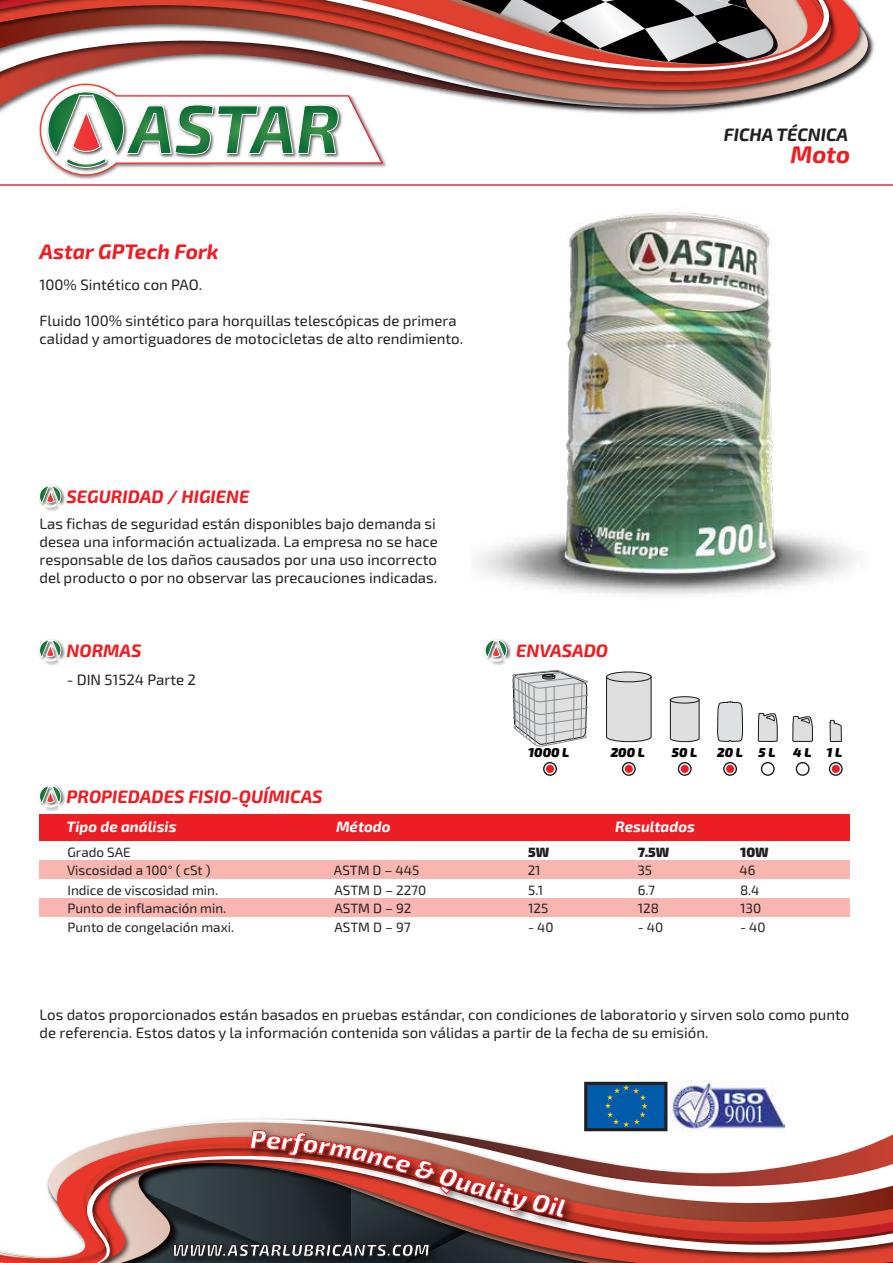
<style>
.page{position:relative;width:893px;height:1263px;background:#fff}
.page>*{position:absolute;margin:0;border:0;box-sizing:border-box;transform-origin:0 0}
.t1{font:italic 700 24px "Exo 2";color:#ed1d24}
.t2{font:italic 700 21px "Exo 2";color:#ed1d24}
.t3{font:italic 700 18px "Exo 2";color:#ed1d24}
.t4{font:italic 700 18px "Exo 2";color:#231f20}
.t5{font:15px/18px "Exo 2";color:#231f20}
.t6{font:italic 700 15px "Exo 2";color:#fff}
.t7{font:13.5px/19.2px "Exo 2";color:#231f20}
.t8{font:900 13.5px "Exo 2";color:#231f20}
.t9{font:italic 900 12.9px "Exo 2";color:#000}
</style>
<div class="page">
<svg style="left:0;top:0;width:875px;height:72px"></svg>
<svg style="left:0;top:1155px;width:893px;height:108px"></svg>
<hr style="left:0;top:184px;width:893px;height:2px;background:#ed2a3c">
<svg style="left:39px;top:0;width:814px;height:176px"></svg>
<div style="left:40px;top:814px;width:810px;height:28px;background:#ed1d24"></div>
<div style="left:40px;top:860px;width:810px;height:19px;background:#f9b5b0"></div>
<div style="left:40px;top:899px;width:810px;height:18px;background:#f9b5b0"></div>
<img style="left:44px;top:485px;width:21px;height:26px">
<svg style="left:39px;top:486px;width:22px;height:21px"></svg>
<img style="left:44px;top:639px;width:21px;height:26px">
<svg style="left:39px;top:640px;width:22px;height:21px"></svg>
<img style="left:44px;top:789px;width:21px;height:22px">
<svg style="left:39px;top:785px;width:22px;height:22px"></svg>
<img style="left:490px;top:639px;width:21px;height:26px">
<svg style="left:485px;top:640px;width:22px;height:21px"></svg>
<svg style="left:717px;top:702px;width:26px;height:39px"></svg>
<svg style="left:758px;top:713px;width:19px;height:29px"></svg>
<svg style="left:793px;top:716px;width:20px;height:26px"></svg>
<svg style="left:830px;top:720px;width:11px;height:22px"></svg>
<svg style="left:670px;top:701px;width:29px;height:41px"></svg>
<div style="left:670px;top:697px;width:29px;height:6px;background:#dedfde;border-radius:50%"></div>
<div style="left:670px;top:697px;width:29px;height:6px;border:1px solid #18181c;border-radius:50%"></div>
<svg style="left:606px;top:678px;width:45px;height:64px;background:#d4d5d4"></svg>
<div style="left:606px;top:672px;width:45px;height:10px;background:#dedfde;border-radius:50%"></div>
<div style="left:606px;top:672px;width:45px;height:10px;border:1px solid #18181c;border-radius:50%"></div>
<svg style="left:512px;top:670px;width:76px;height:77px;background:#c9cbcb"></svg>
<div style="left:543px;top:762px;width:14px;height:14px;border:1px solid #18181c;border-radius:50%"></div>
<div style="left:622px;top:762px;width:14px;height:14px;border:1px solid #18181c;border-radius:50%"></div>
<div style="left:761px;top:762px;width:14px;height:14px;border:1px solid #18181c;border-radius:50%"></div>
<div style="left:796px;top:762px;width:14px;height:14px;border:1px solid #18181c;border-radius:50%"></div>
<div style="left:829px;top:762px;width:14px;height:14px;border:1px solid #18181c;border-radius:50%"></div>
<div style="left:678px;top:762px;width:14px;height:14px;border:1px solid #18181c;border-radius:50%"></div>
<div style="left:723px;top:762px;width:14px;height:14px;border:1px solid #18181c;border-radius:50%"></div>
<div style="left:546px;top:765px;width:8px;height:8px;background:#ed1d24;border-radius:50%"></div>
<div style="left:625px;top:765px;width:8px;height:8px;background:#ed1d24;border-radius:50%"></div>
<div style="left:681px;top:765px;width:8px;height:8px;background:#ed1d24;border-radius:50%"></div>
<div style="left:726px;top:765px;width:8px;height:8px;background:#ed1d24;border-radius:50%"></div>
<div style="left:832px;top:765px;width:8px;height:8px;background:#ed1d24;border-radius:50%"></div>
<div style="left:584px;top:1082px;width:83px;height:49px;background:#231f20"></div>
<img style="left:677px;top:1080px;width:87px;height:5px">
<img style="left:471px;top:184px;width:402px;height:411px">
<svg style="left:94px;top:1085px;width:748px;height:178px"></svg>
<h2 class="t2" style="left:40px;top:239px;width:181px">Astar GPTech Fork</h2>
<p class="t5" style="left:40px;top:276px;width:164px">100% Sintético con PAO.</p>
<p class="t5" style="left:40px;top:312px;width:425px">Fluido 100% sintético para horquillas telescópicas de primera calidad y amortiguadores de motocicletas de alto rendimiento.</p>
<p class="t4" style="left:724px;top:124px;width:126px">FICHA TÉCNICA</p>
<h1 class="t1" style="left:790px;top:140px;width:61px">Moto</h1>
<p class="t3" style="left:67px;top:485px;width:184px">SEGURIDAD / HIGIENE</p>
<p class="t5" style="left:40px;top:515px;width:400px;text-align:justify">Las fichas de seguridad están disponibles bajo demanda si desea una información actualizada. La empresa no se hace responsable de los daños causados por una uso incorrecto del producto o por no observar las precauciones indicadas.</p>
<p class="t3" style="left:67px;top:639px;width:77px">NORMAS</p>
<p class="t5" style="left:67px;top:671px;width:131px">- DIN 51524 Parte 2</p>
<p class="t3" style="left:516px;top:639px;width:94px">ENVASADO</p>
<p class="t9" style="left:528px;top:744px;width:43px">1000 L</p>
<p class="t9" style="left:611px;top:744px;width:36px">200 L</p>
<p class="t9" style="left:672px;top:744px;width:27px">50 L</p>
<p class="t9" style="left:717px;top:744px;width:60px">20 L 5 L</p>
<p class="t9" style="left:793px;top:744px;width:50px">4 L 1 L</p>
<p class="t3" style="left:67px;top:785px;width:258px">PROPIEDADES FISIO-QUÍMICAS</p>
<p class="t6" style="left:67px;top:818px;width:111px">Tipo de análisis</p>
<p class="t6" style="left:336px;top:818px;width:56px">Método</p>
<p class="t6" style="left:615px;top:818px;width:81px">Resultados</p>
<p class="t7" style="left:67px;top:843px;width:145px;line-height:18.3px">Grado SAE<br>Viscosidad a 100° ( cSt )</p>
<p class="t7" style="left:67px;top:881px;width:168px">Indice de viscosidad min.<br>Punto de inflamación min.<br>Punto de congelación maxi.</p>
<p class="t7" style="left:334px;top:861px;width:94px">ASTM D – 445<br>ASTM D – 2270<br>ASTM D – 92<br>ASTM D – 97</p>
<p class="t8" style="left:528px;top:843px;width:23px">5W</p>
<p class="t7" style="left:528px;top:861px;width:22px">21<br>5.1<br>125</p>
<p class="t7" style="left:528px;top:918px;width:27px">- 40</p>
<p class="t8" style="left:638px;top:843px;width:33px">7.5W</p>
<p class="t7" style="left:637px;top:861px;width:23px">35<br>6.7<br>128</p>
<p class="t7" style="left:638px;top:918px;width:27px">- 40</p>
<p class="t8" style="left:740px;top:843px;width:30px">10W</p>
<p class="t7" style="left:740px;top:861px;width:23px">46<br>8.4<br>130</p>
<p class="t7" style="left:740px;top:918px;width:27px">- 40</p>
<p class="t5" style="left:40px;top:1006px;width:811px">Los datos proporcionados están basados en pruebas estándar, con condiciones de laboratorio y sirven solo como punto de referencia. Estos datos y la información contenida son válidas a partir de la fecha de su emisión.</p>
</div>
